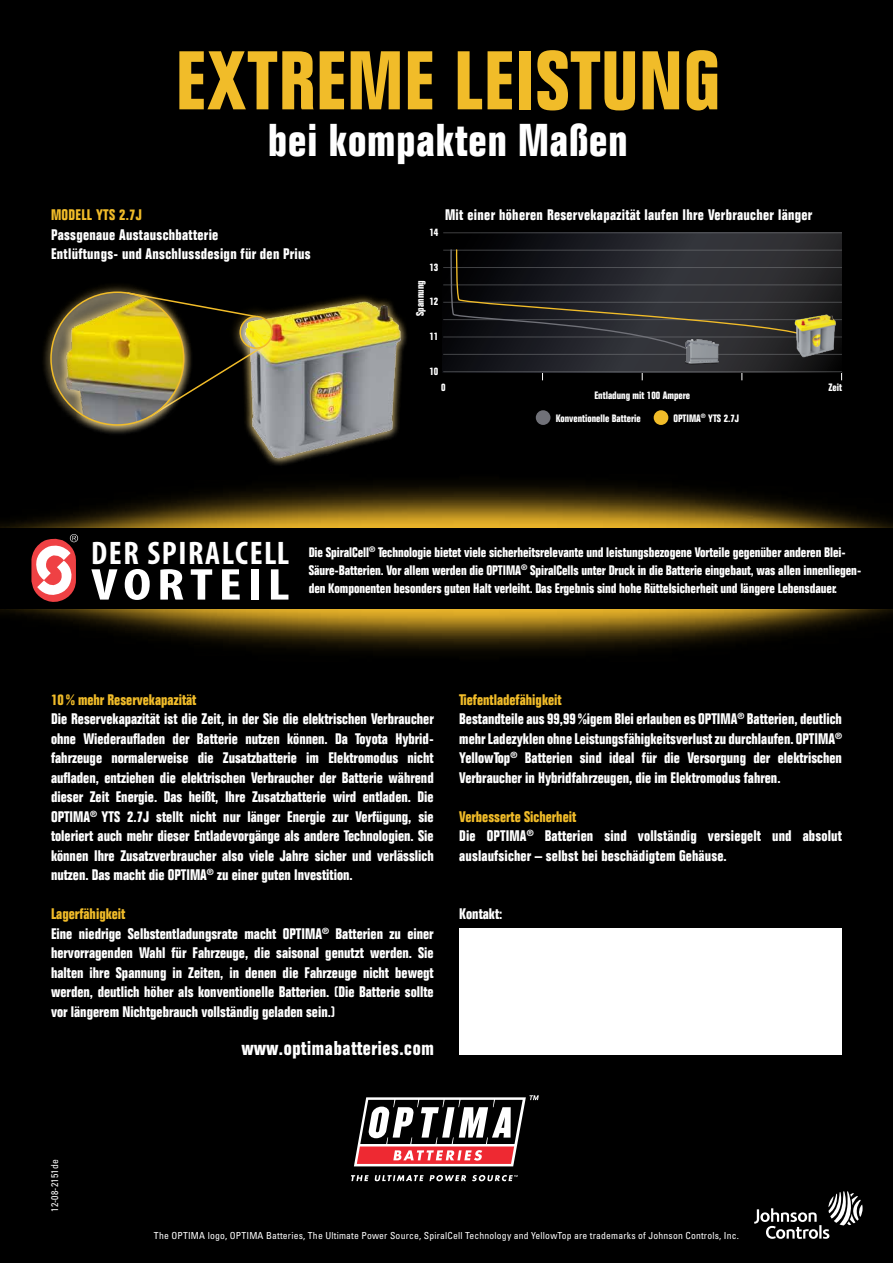
<style>
.page{position:relative;width:893px;height:1263px;background:#000}
.page>*{position:absolute;margin:0;border:0;box-sizing:border-box;transform-origin:0 0}
.t1{font:700 condensed 81.3px "Folio";letter-spacing:.015em;color:#f1bc29}
.t2{font:700 condensed 45px "Folio";letter-spacing:.02em;color:#fff}
.t3{font:700 condensed 44.85px "Myriad Pro";letter-spacing:.1em;color:#fff;scale:1.29 1}
.t4{font:700 condensed 32.7px "Myriad Pro";letter-spacing:.05em;color:#fff}
.t5{font:700 21px "Folio Con";letter-spacing:.03em;color:#fff}
.t6{font:700 condensed 15px/19.5px "Folio";color:#fff;text-align:justify}
.t7{font:700 condensed 15px/19.5px "Folio";letter-spacing:.02em;color:#fff}
.t8{font:700 condensed 15px "Folio";color:#f1bc29}
.t9{font:700 condensed 13.5px/18px "Folio";letter-spacing:-.005em;color:#fff}
.t10{font:700 condensed 10.5px "Folio";color:#fff}
.t11{font:condensed 9.6px "Univers LT Std";letter-spacing:.02em;color:#fff}
.t12{font:700 condensed 8.7px "Folio";color:#fff}
</style>
<div class="page">
<img style="left:268px;top:296px;width:139px;height:114px">
<svg style="left:194px;top:304px;width:33px;height:8px"></svg>
<svg style="left:194px;top:361px;width:74px;height:49px"></svg>
<div style="left:227px;top:303px;width:58px;height:58px;background:#f1bc29;opacity:.75"></div>
<img style="left:240px;top:316px;width:32px;height:32px;border-radius:16px">
<div style="left:239px;top:316px;width:34px;height:33px;border:2px solid #f1bc29;border-radius:50%"></div>
<div style="left:41px;top:282px;width:153px;height:153px;background:#f1bc29;opacity:.75"></div>
<img style="left:51px;top:292px;width:133px;height:133px;border-radius:66px">
<svg style="left:354px;top:1095px;width:185px;height:72px"></svg>
<svg style="left:351px;top:1175px;width:18px;height:6px"></svg>
<svg style="left:375px;top:1175px;width:91px;height:6px"></svg>
<svg style="left:472px;top:1175px;width:46px;height:6px"></svg>
<svg style="left:754px;top:1191px;width:109px;height:48px"></svg>
<img style="left:0;top:410px;width:893px;height:117px">
<img style="left:0;top:609px;width:893px;height:42px">
<svg style="left:31px;top:534px;width:47px;height:68px"></svg>
<div style="left:459px;top:928px;width:383px;height:127px;background:#fff"></div>
<svg style="left:443px;top:233px;width:399px;height:138px"></svg>
<hr style="left:443px;top:232px;width:399px;height:1px;background:#808285">
<hr style="left:443px;top:250px;width:399px;height:1px;background:#808285">
<hr style="left:443px;top:267px;width:399px;height:1px;background:#808285">
<hr style="left:443px;top:284px;width:399px;height:1px;background:#808285">
<hr style="left:443px;top:302px;width:399px;height:1px;background:#808285">
<hr style="left:443px;top:319px;width:399px;height:1px;background:#808285">
<hr style="left:443px;top:337px;width:399px;height:1px;background:#808285">
<hr style="left:443px;top:354px;width:399px;height:1px;background:#808285">
<hr style="left:443px;top:371px;width:399px;height:1px;background:#808285">
<svg style="left:450px;top:249px;width:357px;height:107px;background:#28292b"></svg>
<img style="left:682px;top:337px;width:38px;height:32px">
<div style="left:536px;top:410px;width:14px;height:15px;background:#707178;border-radius:50%"></div>
<div style="left:654px;top:410px;width:14px;height:15px;background:#f1bc29;border-radius:50%"></div>
<img style="left:789px;top:309px;width:53px;height:52px">
<h1 class="t1" style="left:176px;top:36px;width:546px">Extreme Leistung</h1>
<h2 class="t2" style="left:268px;top:116px;width:361px">bei kompakten Maßen</h2>
<p class="t8" style="left:51px;top:206px;width:92px">MODELL YTS 2.7J</p>
<p class="t7" style="left:51px;top:225px;width:261px">Passgenaue Austauschbatterie<br>Entlüftungs- und Anschlussdesign für den Prius</p>
<p class="t7" style="left:445px;top:205px;width:369px">Mit einer höheren Reservekapazität laufen Ihre Verbraucher länger</p>
<p class="t10" style="left:429px;top:226px;width:10px">14</p>
<p class="t10" style="left:429px;top:261px;width:10px">13</p>
<p class="t10" style="left:414px;top:316px;width:37px;rotate:-90deg">Spannung</p>
<p class="t10" style="left:429px;top:296px;width:10px">12</p>
<p class="t10" style="left:429px;top:331px;width:10px">11</p>
<p class="t10" style="left:429px;top:365px;width:10px">10</p>
<p class="t10" style="left:441px;top:382px;width:6px">0</p>
<p class="t10" style="left:594px;top:390px;width:97px">Entladung mit 100 Ampere</p>
<p class="t10" style="left:556px;top:412px;width:87px">Konventionelle Batterie</p>
<p class="t10" style="left:673px;top:412px;width:15px">OPTIMA</p>
<p class="t10" style="left:701px;top:412px;width:40px"><sup>®</sup> YTS 2.7J</p>
<p class="t10" style="left:828px;top:382px;width:15px">Zeit</p>
<h3 class="t4" style="left:91px;top:532px;width:199px">DER SPIRALCELL</h3>
<h3 class="t3" style="left:91px;top:557px;width:155px">VORTEIL</h3>
<p class="t9" style="left:309px;top:543px;width:538px">Die SpiralCell<sup>®</sup> Technologie bietet viele sicherheitsrelevante und leistungsbezogene Vorteile gegenüber anderen Blei-<br>Säure-Batterien. Vor allem werden die OPTIMA</p>
<p class="t9" style="left:309px;top:561px;width:554px;text-indent:212px"><sup>®</sup> SpiralCells unter Druck in die Batterie eingebaut, was allen innenliegen&shy;den Komponenten besonders guten Halt verleiht. Das Ergebnis sind hohe Rüttelsicherheit und längere Lebensdauer.</p>
<p class="t8" style="left:51px;top:691px;width:147px">10% mehr Reservekapazität</p>
<p class="t6" style="left:51px;top:709px;width:384px">Die Reservekapazität ist die Zeit, in der Sie die elektrischen Verbraucher ohne Wiederaufladen der Batterie nutzen können. Da Toyota Hybrid&shy;fahrzeuge normalerweise die Zusatzbatterie im Elektromodus nicht aufladen, entziehen die elektrischen Verbraucher der Batterie während dieser Zeit Energie. Das heißt, Ihre Zusatzbatterie wird entladen. Die OPTIMA</p>
<p class="t6" style="left:51px;top:807px;width:384px;text-indent:39px"><sup>®</sup> YTS 2.7J stellt nicht nur länger Energie zur Verfügung, sie toleriert auch mehr dieser Entladevorgänge als andere Technologien. Sie können Ihre Zusatzverbraucher also viele Jahre sicher und verlässlich nutzen. Das macht die OPTIMA</p>
<p class="t6" style="left:207px;top:865px;width:147px"><sup>®</sup> zu einer guten Investition.</p>
<p class="t8" style="left:51px;top:906px;width:76px">Lagerfähigkeit</p>
<p class="t6" style="left:51px;top:924px;width:253px">Eine niedrige Selbstentladungsrate macht OPTIMA</p>
<p class="t6" style="left:51px;top:924px;width:384px;text-indent:271px"><sup>®</sup> Batterien zu einer hervorragenden Wahl für Fahrzeuge, die saisonal genutzt werden. Sie halten ihre Spannung in Zeiten, in denen die Fahrzeuge nicht bewegt werden, deutlich höher als konventionelle Batterien. (Die Batterie sollte vor längerem Nichtgebrauch vollständig geladen sein.)</p>
<h3 class="t5" style="left:242px;top:1037px;width:194px">www.optimabatteries.com</h3>
<p class="t8" style="left:459px;top:691px;width:104px">Tiefentladefähigkeit</p>
<p class="t6" style="left:459px;top:709px;width:260px">Bestandteile aus 99,99%igem Blei erlauben es OPTIMA</p>
<p class="t6" style="left:459px;top:709px;width:384px;text-indent:278px"><sup>®</sup> Batterien, deutlich mehr Ladezyklen ohne Leistungsfähigkeitsverlust zu durchlaufen. OPTIMA</p>
<p class="t12" style="left:835px;top:731px;width:8px">®</p>
<p class="t6" style="left:459px;top:748px;width:384px">YellowTop<sup>®</sup> Batterien sind ideal für die Versorgung der elektrischen<br>Verbraucher in Hybridfahrzeugen, die im Elektromodus fahren.</p>
<p class="t8" style="left:459px;top:808px;width:119px">Verbesserte Sicherheit</p>
<p class="t6" style="left:459px;top:826px;width:49px">Die OPTIMA</p>
<p class="t6" style="left:459px;top:826px;width:384px;text-indent:67px"><sup>®</sup> Batterien sind vollständig versiegelt und absolut auslaufsicher – selbst bei beschädigtem Gehäuse.</p>
<p class="t6" style="left:459px;top:904px;width:45px">Kontakt:</p>
<p class="t11" style="left:49px;top:1212px;width:54px;rotate:-90deg">12-08-2151de</p>
<p class="t11" style="left:154px;top:1230px;width:587px">The OPTIMA logo, OPTIMA Batteries, The Ultimate Power Source, SpiralCell Technology and YellowTop are trademarks of Johnson Controls, Inc.</p>
</div>
